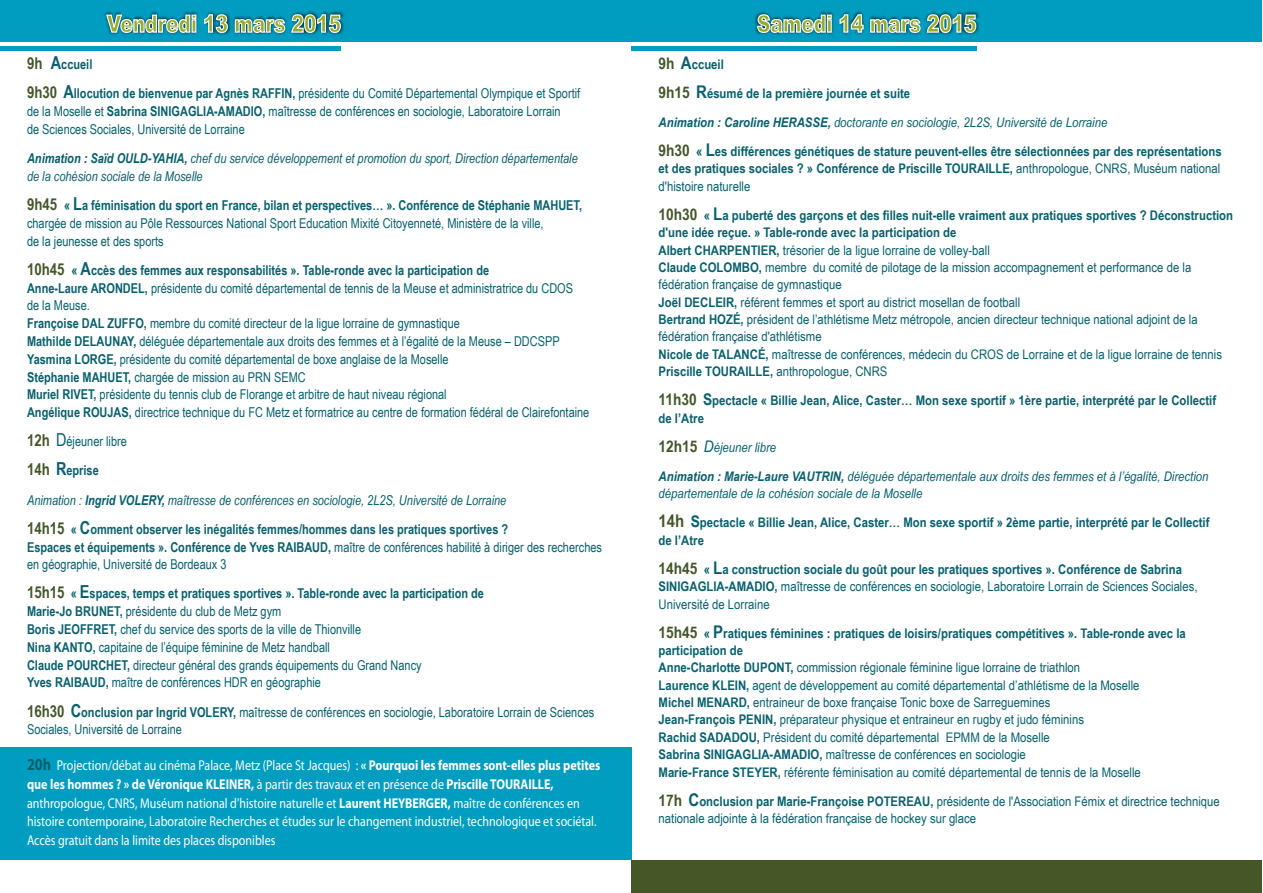
<style>
.page{position:relative;width:1263px;height:893px;background:#fff}
.page>*{position:absolute;margin:0;border:0;box-sizing:border-box;transform-origin:0 0}
.t1{font:900 23.7px "Arial";color:#96ac2f;scale:.78 1}
.t2{font:14.25px/18.6px "Myriad Pro";color:#fff;scale:.85 1}
.t3{font:13.5px/17.9px "Arial Narrow";color:#08606d}
.t4{font:italic 13.5px/29.1px "Arial Narrow";color:#08606d}
.t5{font:13.2px/17.4px "Arial Narrow";color:#08606d;scale:1.05 1}
.t6{font:700 13.2px/17.4px "Arial Narrow";color:#08606d;scale:1.05 1}
.t7{font:italic 13.2px/17.4px "Arial Narrow";color:#08606d;scale:1.05 1}
.s1{font-weight:700;font-size:16.35px;color:#435629}
.s2{font-weight:700;font-size:17.85px}
.s3{font-weight:700}
.s4{font-weight:700;font-style:normal;font-size:16.35px;color:#435629}
.s5{font-style:normal;font-size:17.85px}
.s6{font-style:normal}
.s7{font-weight:700;font-style:normal;font-size:17.85px}
.s8{font-weight:700;font-style:normal}
.s9{font-weight:700;font-style:normal;color:#0c626f}
.s10{font-weight:700;font-style:normal;font-size:17.85px;color:#0c626f}
.s11{font-weight:700;color:#0c626f}
.s12{font-weight:700;font-size:16.8px;color:#08606d}
.s13{font-size:16.05px;color:#435629}
.s14{font-size:17.55px}
.s15{font-weight:400}
.s16{font-weight:700;font-size:16.05px;color:#435629}
.s17{font-weight:700;font-size:17.55px}
.s18{font-size:16.05px}
.s19{font-weight:700;font-style:normal;font-size:16.05px;color:#435629}
.s20{font-size:17.55px;color:#435629}
</style>
<div class="page">
<div style="left:631px;top:860px;width:631px;height:33px;background:#455727"></div>
<div style="left:0;top:0;width:1262px;height:42px;background:#009dc1"></div>
<div style="left:0;top:46px;width:340px;height:5px;background:#009dc1"></div>
<div style="left:0;top:748px;width:631px;height:112px;background:#009dc1"></div>
<div style="left:631px;top:46px;width:346px;height:5px;background:#009dc1"></div>
<img style="left:104px;top:11px;width:240px;height:24px">
<svg style="left:105px;top:14px;width:91px;height:20px;background:#4f97a7"></svg>
<div style="left:192px;top:19px;width:4px;height:14px;border:1px solid #fdfdfd"></div>
<svg style="left:204px;top:13px;width:138px;height:21px"></svg>
<img style="left:754px;top:11px;width:226px;height:24px">
<svg style="left:756px;top:14px;width:76px;height:20px"></svg>
<div style="left:827px;top:19px;width:5px;height:14px;border:1px solid #fdfdfd"></div>
<svg style="left:839px;top:13px;width:138px;height:21px"></svg>
<h1 class="t1" style="left:107px;top:6px;width:302px">Vendredi 13 mars 2015</h1>
<h1 class="t1" style="left:757px;top:6px;width:283px">Samedi 14 mars 2015</h1>
<p class="t3" style="left:27px;top:50px;width:555px;line-height:29.1px"><span class="s1">9h</span> <span class="s2">A</span><span class="s3">ccueil<br></span><span class="s1">9h30</span> <span class="s2">A</span><span class="s3">llocution de bienvenue par Agnès RAFFIN,</span> présidente du Comité Départemental Olympique et Sportif</p>
<p class="t3" style="left:27px;top:102px;width:535px">de la Moselle et <span class="s3">Sabrina SINIGAGLIA--AMADIO,</span> maîtresse de conférences en sociologie, Laboratoire Lorrain de Sciences Sociales, Université de Lorraine</p>
<p class="t4" style="left:27px;top:149px;width:552px;line-height:17.9px"><span class="s3">Animation : Saïd OULD--YAHIA,</span> chef du service développement et promotion du sport, Direction départementale de la cohésion sociale de la Moselle</p>
<p class="t3" style="left:27px;top:196px;width:557px"><span class="s1">9h45</span> <span class="s3">«</span> <span class="s2">L</span><span class="s3">a féminisation du sport en France, bilan et perspectives… ». Conférence de Stéphanie MAHUET, </span>chargée de mission au Pôle Ressources National Sport Education Mixité Citoyenneté, Ministère de la ville,<br>de la jeunesse et des sports</p>
<p class="t3" style="left:27px;top:261px;width:564px"><span class="s1">10h45</span> <span class="s3">«</span> <span class="s2">A</span><span class="s3">ccès des femmes aux responsabilités ». Table--ronde avec la participation de<br>Anne--Laure ARONDEL,</span> présidente du comité départemental de tennis de la Meuse et administratrice du CDOS<br>de la Meuse.<br><span class="s3">Françoise DAL ZUFFO,</span> membre du comité directeur de la ligue lorraine de gymnastique<br><span class="s3">Mathilde DELAUNAY,</span> déléguée départementale aux droits des femmes et à l’égalité de la Meuse – DDCSPP <span class="s3">Yasmina LORGE,</span> présidente du comité départemental de boxe anglaise de la Moselle<br><span class="s3">Stéphanie MAHUET,</span> chargée de mission au PRN SEMC<br><span class="s3">Muriel RIVET,</span> présidente du tennis club de Florange et arbitre de haut niveau régional<br><span class="s3">Angélique ROUJAS,</span> directrice technique du FC Metz et formatrice au centre de formation fédéral de Clairefontaine</p>
<p class="t4" style="left:27px;top:427px;width:483px"><span class="s4">12h</span> <span class="s5">D</span><span class="s6">éjeuner libre<br></span><span class="s4">14h</span> <span class="s7">R</span><span class="s8">eprise<br></span>Animation : <span class="s3">Ingrid VOLERY,</span> maîtresse de conférences en sociologie, 2L2S, Université de Lorraine <span class="s4">14h15</span> <span class="s9">«</span> <span class="s10">C</span><span class="s9">omment observer les inégalités femmes/hommes dans les pratiques sportives ?</span></p>
<p class="t3" style="left:27px;top:538px;width:576px"><span class="s11">Espaces et équipements ».</span> <span class="s3">Conférence de Yves RAIBAUD,</span> maître de conférences habilité à diriger des recherches en géographie, Université de Bordeaux 3</p>
<p class="t3" style="left:27px;top:585px;width:458px"><span class="s1">15h15</span> <span class="s3">«</span> <span class="s2">E</span><span class="s3">spaces, temps et pratiques sportives ». Table--ronde avec la participation de Marie--Jo BRUNET,</span> présidente du club de Metz gym<br><span class="s3">Boris JEOFFRET,</span> chef du service des sports de la ville de Thionville<br><span class="s3">Nina KANTO,</span> capitaine de l’équipe féminine de Metz handball<br><span class="s3">Claude POURCHET,</span> directeur général des grands équipements du Grand Nancy<br><span class="s3">Yves RAIBAUD,</span> maître de conférences HDR en géographie</p>
<p class="t3" style="left:27px;top:703px;width:569px"><span class="s1">16h30</span> <span class="s2">C</span><span class="s3">onclusion par Ingrid VOLERY,</span> maîtresse de conférences en sociologie, Laboratoire Lorrain de Sciences<br>Sociales, Université de Lorraine</p>
<p class="t2" style="left:27px;top:756px;width:676px"><span class="s12">20h</span> Projection/débat au cinéma Palace, Metz (Place St Jacques) : <span class="s3">« Pourquoi les femmes sont-elles plus petites que les hommes ? » de Véronique KLEINER,</span> à partir des travaux et en présence de <span class="s3">Priscille TOURAILLE, </span>anthropologue, CNRS, Muséum national d'histoire naturelle et <span class="s3">Laurent HEYBERGER,</span> maître de conférences en histoire contemporaine, Laboratoire Recherches et études sur le changement industriel, technologique et sociétal.<br>Accès gratuit dans la limite des places disponibles</p>
<p class="t6" style="left:658px;top:55px;width:64px"><span class="s13">9h</span> <span class="s14">A</span>ccueil</p>
<p class="t6" style="left:658px;top:84px;width:241px"><span class="s13">9h15</span> <span class="s14">R</span>ésumé de la première journée et suite</p>
<p class="t7" style="left:658px;top:113px;width:429px"><span class="s3">Animation : Caroline HERASSE,</span> doctorante en sociologie, 2L2S, Université de Lorraine</p>
<p class="t6" style="left:658px;top:143px;width:538px;text-align:justify"><span class="s13">9h30</span> « <span class="s14">L</span>es différences génétiques de stature peuvent--elles être sélectionnées par des représentations et des pratiques sociales ? » Conférence de Priscille TOURAILLE, <span class="s15">anthropologue, CNRS, Muséum national d'histoire naturelle</span></p>
<p class="t5" style="left:658px;top:206px;width:549px"><span class="s16">10h30</span> <span class="s3">«</span> <span class="s17">L</span><span class="s3">a puberté des garçons et des filles nuit--elle vraiment aux pratiques sportives ? Déconstruction d'une idée reçue. » Table--ronde avec la participation de<br>Albert CHARPENTIER,</span> trésorier de la ligue lorraine de volley--ball<br><span class="s3">Claude COLOMBO,</span> membre du comité de pilotage de la mission accompagnement et performance de la fédération française de gymnastique<br><span class="s3">Joël DECLEIR,</span> référent femmes et sport au district mosellan de football<br><span class="s3">Bertrand HOZÉ,</span> président de l’athlétisme Metz métropole, ancien directeur technique national adjoint de la fédération française d'athlétisme<br><span class="s3">Nicole de TALANCÉ,</span> maîtresse de conférences, médecin du CROS de Lorraine et de la ligue lorraine de tennis <span class="s3">Priscille TOURAILLE,</span> anthropologue, CNRS</p>
<p class="t6" style="left:658px;top:392px;width:533px"><span class="s13">11h30</span> <span class="s18">S</span>pectacle « Billie Jean, Alice, Caster… Mon sexe sportif » 1ère partie, interprété par le Collectif de l’Atre</p>
<p class="t7" style="left:658px;top:438px;width:114px"><span class="s19">12h15</span> <span class="s18">D</span>éjeuner libre</p>
<p class="t7" style="left:658px;top:467px;width:525px"><span class="s3">Animation : Marie--Laure VAUTRIN,</span> déléguée départementale aux droits des femmes et à l’égalité, Direction départementale de la cohésion sociale de la Moselle</p>
<p class="t6" style="left:658px;top:514px;width:526px"><span class="s20">14h</span> <span class="s18">S</span>pectacle « Billie Jean, Alice, Caster… Mon sexe sportif » 2ème partie, interprété par le Collectif de l’Atre</p>
<p class="t6" style="left:658px;top:560px;width:515px"><span class="s13">14h45</span> « <span class="s14">L</span>a construction sociale du goût pour les pratiques sportives ». Conférence de Sabrina<br>SINIGAGLIA--AMADIO, <span class="s15">maîtresse de conférences en sociologie, Laboratoire Lorrain de Sciences Sociales,<br>Université de Lorraine</span></p>
<p class="t5" style="left:658px;top:624px;width:504px"><span class="s16">15h45</span> <span class="s3">«</span> <span class="s17">P</span><span class="s3">ratiques féminines : pratiques de loisirs/pratiques compétitives ». Table--ronde avec la participation de<br>Anne--Charlotte DUPONT,</span> commission régionale féminine ligue lorraine de triathlon<br><span class="s3">Laurence KLEIN,</span> agent de développement au comité départemental d’athlétisme de la Moselle<br><span class="s3">Michel MENARD,</span> entraineur de boxe française Tonic boxe de Sarreguemines<br><span class="s3">Jean--François PENIN,</span> préparateur physique et entraineur en rugby et judo féminins<br><span class="s3">Rachid SADADOU,</span> Président du comité départemental EPMM de la Moselle<br><span class="s3">Sabrina SINIGAGLIA--AMADIO,</span> maîtresse de conférences en sociologie<br><span class="s3">Marie--France STEYER,</span> référente féminisation au comité départemental de tennis de la Moselle</p>
<p class="t5" style="left:658px;top:792px;width:536px"><span class="s16">17h</span> <span class="s17">C</span><span class="s3">onclusion par Marie--Françoise POTEREAU,</span> présidente de l'Association Fémix et directrice technique nationale adjointe à la fédération française de hockey sur glace</p>
</div>
